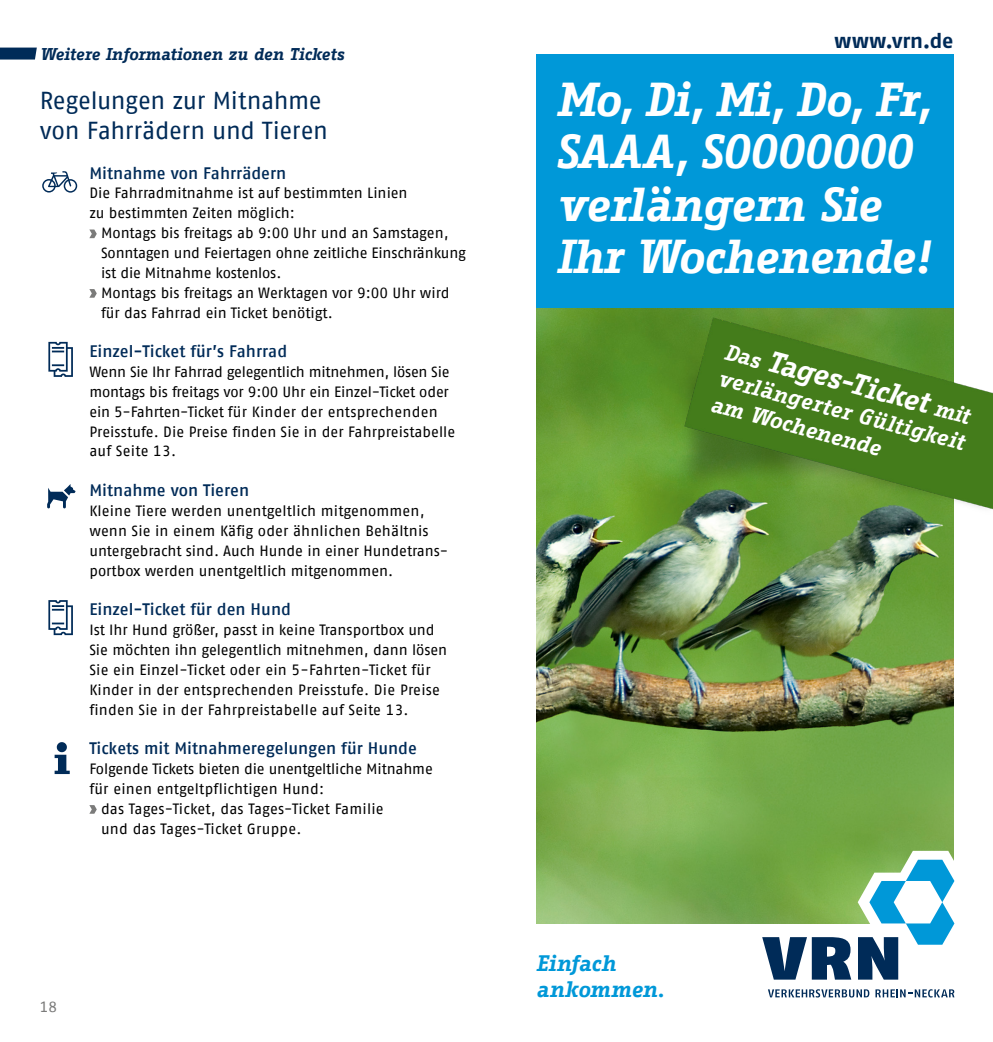
<style>
.page{position:relative;width:993px;height:1042px;background:#fff}
.page>*{position:absolute;margin:0;border:0;box-sizing:border-box;transform-origin:0 0}
.t1{font:italic 700 46.38px/52.5px "Fago Office Serif";letter-spacing:-.015em;color:#fff}
.t2{font:italic 700 28.88px "Fago Office Serif";color:#fff}
.Headline{font:24.5px/29.8px "Fago No Tf";letter-spacing:-.015em;color:#002b58}
.t3{font:italic 700 21.88px/26.6px "Fago Office Serif";color:#fff}
.t4{font:italic 700 21.88px/26.2px "Fago Office Serif";letter-spacing:-.005em;color:#0098d8}
.Fließtext{font:700 21px "Fago OT";letter-spacing:.005em;color:#002b58}
.copy{font:500 16.62px "Fago No Tf";color:#002b58}
.Subhead{font:italic 700 16.62px "Fago Office Serif";letter-spacing:-.01em;color:#002b58}
.copy-2{font:14.88px/19.8px "Fago No Tf";color:#000}
.t5{font:14.88px "Fago No Tf";color:#7b7b7a}
.s1{font-size:21.88px}
</style>
<div class="page">
<svg style="left:47px;top:484px;width:29px;height:24px"></svg>
<svg style="left:55px;top:742px;width:15px;height:32px"></svg>
<svg style="left:89px;top:229px;width:8px;height:9px"></svg>
<svg style="left:89px;top:289px;width:8px;height:9px"></svg>
<svg style="left:89px;top:805px;width:8px;height:9px"></svg>
<svg style="left:48px;top:342px;width:25px;height:35px"></svg>
<svg style="left:48px;top:600px;width:25px;height:35px"></svg>
<svg style="left:42px;top:171px;width:35px;height:22px"></svg>
<svg style="left:0;top:48px;width:37px;height:12px"></svg>
<img style="left:536px;top:308px;width:416px;height:615px">
<div style="left:536px;top:55px;width:416px;height:253px;background:#0098d8"></div>
<svg style="left:762px;top:937px;width:89px;height:42px"></svg>
<svg style="left:857px;top:851px;width:98px;height:128px"></svg>
<svg style="left:768px;top:989px;width:101px;height:8px"></svg>
<svg style="left:875px;top:989px;width:79px;height:8px"></svg>
<img style="left:635px;top:293px;width:357px;height:289px">
<p class="Subhead" style="left:40px;top:44px;width:306px">Weitere Informationen zu den Tickets</p>
<p class="Headline" style="left:40px;top:86px;width:290px">Regelungen zur Mitnahme von Fahrrädern und Tieren</p>
<p class="copy" style="left:89px;top:163px;width:198px">Mitnahme von Fahrrädern</p>
<p class="copy-2" style="left:89px;top:183px;width:320px">Die Fahrradmitnahme ist auf bestimmten Linien zu bestimmten Zeiten möglich:</p>
<p class="copy-2" style="left:101px;top:223px;width:366px">Montags bis freitags ab 9:00 Uhr und an Samstagen,<br>Sonntagen und Feiertagen ohne zeitliche Einschränkung ist die Mitnahme kostenlos.</p>
<p class="copy-2" style="left:101px;top:282px;width:350px">Montags bis freitags an Werktagen vor 9:00 Uhr wird für das Fahrrad ein Ticket benötigt.</p>
<p class="copy" style="left:89px;top:342px;width:199px">Einzel-Ticket für’s Fahrrad</p>
<p class="copy-2" style="left:89px;top:362px;width:367px">Wenn Sie Ihr Fahrrad gelegentlich mitnehmen, lösen Sie montags bis freitags vor 9:00 Uhr ein Einzel-Ticket oder ein 5-Fahrten-Ticket für Kinder der entsprechenden Preisstufe. Die Preise finden Sie in der Fahrpreistabelle auf Seite 13.</p>
<p class="copy" style="left:89px;top:481px;width:161px">Mitnahme von Tieren</p>
<p class="copy-2" style="left:89px;top:501px;width:360px">Kleine Tiere werden unentgeltlich mitgenommen, wenn Sie in einem Käfig oder ähnlichen Behältnis untergebracht sind. Auch Hunde in einer Hundetrans&shy;portbox werden unentgeltlich mitgenommen.</p>
<p class="copy" style="left:89px;top:600px;width:203px">Einzel-Ticket für den Hund</p>
<p class="copy-2" style="left:89px;top:620px;width:359px">Ist Ihr Hund größer, passt in keine Transportbox und Sie möchten ihn gelegentlich mitnehmen, dann lösen Sie ein Einzel-Ticket oder ein 5-Fahrten-Ticket für Kinder in der entsprechenden Preisstufe. Die Preise finden Sie in der Fahrpreistabelle auf Seite 13.</p>
<p class="copy" style="left:89px;top:739px;width:329px">Tickets mit Mitnahmeregelungen für Hunde</p>
<p class="copy-2" style="left:89px;top:759px;width:345px">Folgende Tickets bieten die unentgeltliche Mitnahme für einen entgeltpflichtigen Hund:</p>
<p class="copy-2" style="left:101px;top:798px;width:284px">das Tages-Ticket, das Tages-Ticket Familie und das Tages-Ticket Gruppe.</p>
<p class="t5" style="left:40px;top:998px;width:19px">18</p>
<p class="Fließtext" style="left:834px;top:28px;width:120px">www.vrn.de</p>
<p class="t1" style="left:556px;top:73px;width:377px">Mo, Di, Mi, Do, Fr,<br>SAAA, SOOOOOOO</p>
<p class="t1" style="left:556px;top:178px;width:376px">verlängern Sie<br>Ihr Wochenende!</p>
<p class="t2" style="left:730px;top:333px;width:254px;rotate:15deg"><span class="s1">Das</span> Tages-Ticket <span class="s1">mit</span></p>
<p class="t3" style="left:721px;top:364px;width:256px;rotate:15deg">verlängerter Gültigkeit am Wochenende</p>
<p class="t4" style="left:536px;top:950px;width:130px">Einfach ankommen.</p>
</div>
